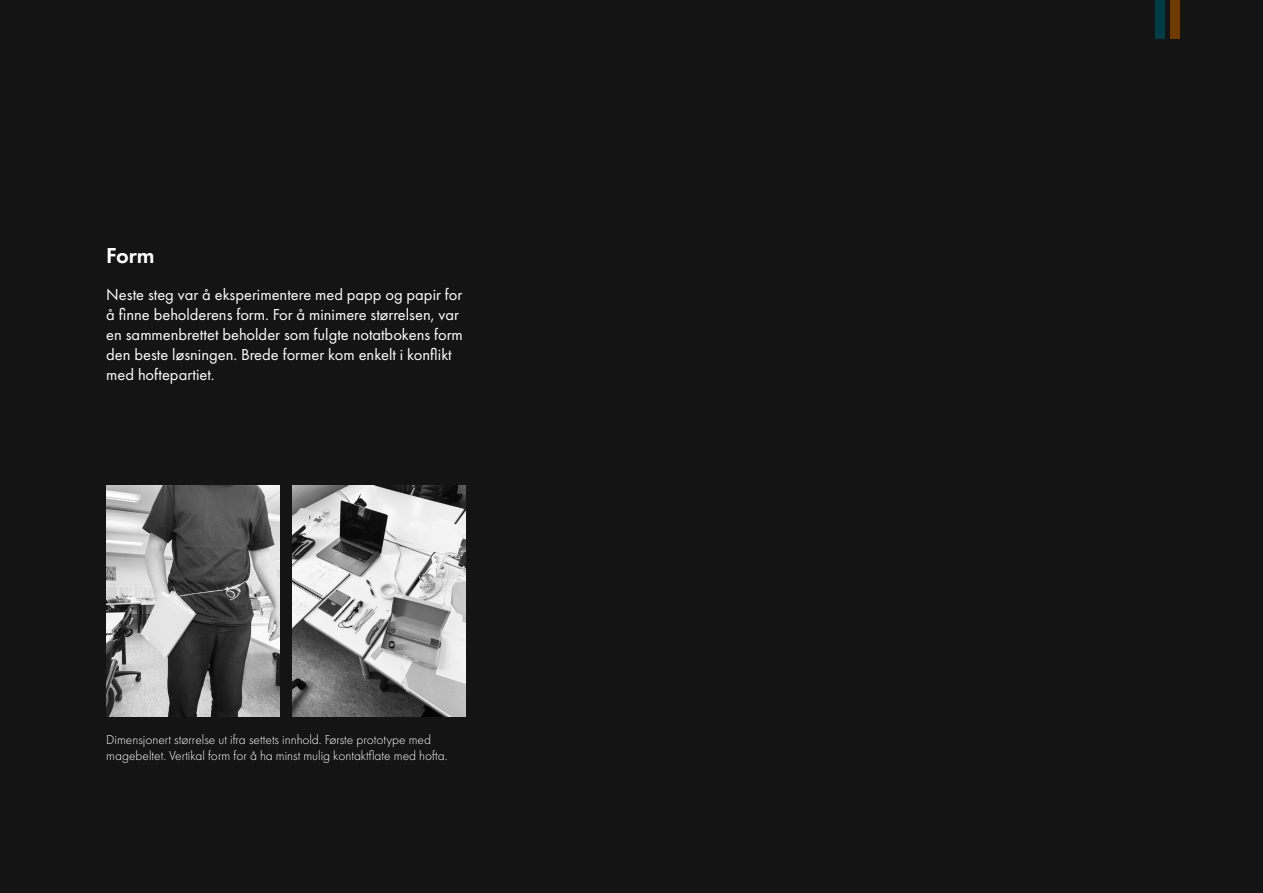
<style>
.page{position:relative;width:1263px;height:893px;background:#141414}
.page>*{position:absolute;margin:0;border:0;box-sizing:border-box;transform-origin:0 0}
.UnderOverskrift{font:600 22.5px "Futura PT";color:#fff}
.Brødtekst{font:16.5px/19.8px "Futura PT";color:#fff}
.Bildetekst{font:300 13.5px/16.2px "Futura PT";color:#fff}
</style>
<div class="page">
<div style="left:1170px;top:0;width:10px;height:39px;background:#6f3a00"></div>
<div style="left:1155px;top:0;width:10px;height:39px;background:#003b46"></div>
<img style="left:292px;top:486px;width:173px;height:231px">
<img style="left:106px;top:486px;width:174px;height:231px">
<p class="UnderOverskrift" style="left:106px;top:241px;width:50px">Form</p>
<p class="Brødtekst" style="left:106px;top:285px;width:358px">Neste steg var å eksperimentere med papp og papir for å finne beholderens form. For å minimere størrelsen, var en sammenbrettet beholder som fulgte notatbokens form den beste løsningen. Brede former kom enkelt i konflikt med hoftepartiet.</p>
<p class="Bildetekst" style="left:106px;top:731px;width:343px">Dimensjonert størrelse ut ifra settets innhold. Første prototype med magebeltet. Vertikal form for å ha minst mulig kontaktflate med hofta.</p>
</div>
